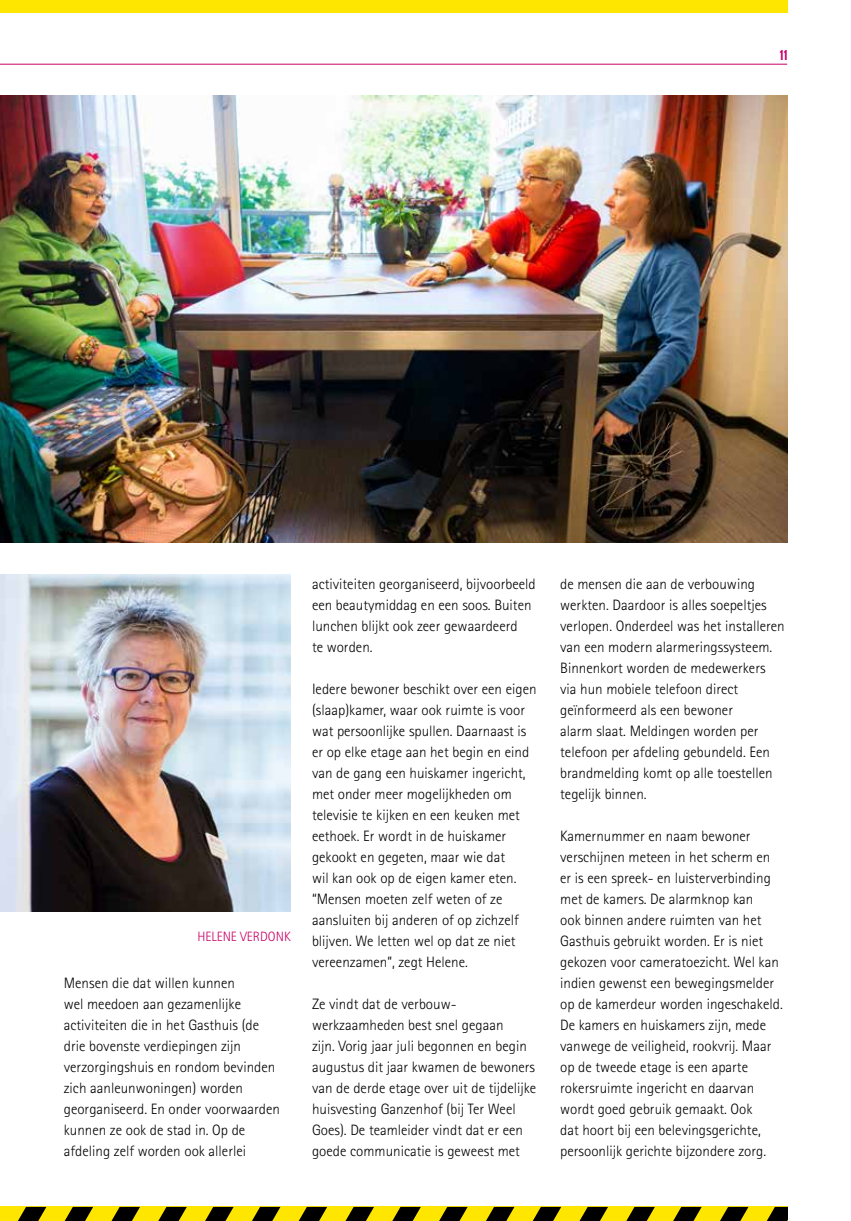
<style>
.page{position:relative;width:851px;height:1221px;background:#fff}
.page>*{position:absolute;margin:0;border:0;box-sizing:border-box;transform-origin:0 0}
.t1{font:300 15px/21px "Agfa Rotis Sans Serif";color:#000}
.t2{font:15px "Compacta Plain";color:#c80066}
.t3{font:300 13.5px "Agfa Rotis Sans Serif";color:#c80066}
</style>
<div class="page">
<div style="left:0;top:0;width:787px;height:13px;background:#ffe600"></div>
<div style="left:0;top:1206px;width:787px;height:14px;background:#ffe600"></div>
<svg style="left:18px;top:1206px;width:28px;height:14px"></svg>
<svg style="left:65px;top:1206px;width:28px;height:14px"></svg>
<svg style="left:112px;top:1206px;width:28px;height:14px"></svg>
<svg style="left:159px;top:1206px;width:28px;height:14px"></svg>
<svg style="left:205px;top:1206px;width:28px;height:14px"></svg>
<svg style="left:252px;top:1206px;width:28px;height:14px"></svg>
<svg style="left:299px;top:1206px;width:28px;height:14px"></svg>
<svg style="left:346px;top:1206px;width:28px;height:14px"></svg>
<svg style="left:393px;top:1206px;width:28px;height:14px"></svg>
<svg style="left:439px;top:1206px;width:28px;height:14px"></svg>
<svg style="left:486px;top:1206px;width:28px;height:14px"></svg>
<svg style="left:533px;top:1206px;width:28px;height:14px"></svg>
<svg style="left:580px;top:1206px;width:28px;height:14px"></svg>
<svg style="left:627px;top:1206px;width:27px;height:14px"></svg>
<svg style="left:673px;top:1206px;width:28px;height:14px"></svg>
<svg style="left:720px;top:1206px;width:28px;height:14px"></svg>
<svg style="left:767px;top:1206px;width:20px;height:14px"></svg>
<img style="left:0;top:96px;width:787px;height:446px">
<hr style="left:0;top:64px;width:787px;height:1px;background:#c80066">
<img style="left:0;top:574px;width:291px;height:337px">
<p class="t2" style="left:780px;top:46px;width:9px">11</p>
<p class="t3" style="left:197px;top:928px;width:95px">HELENE VERDONK</p>
<p class="t1" style="left:64px;top:972px;width:218px">Mensen die dat willen kunnen<br>wel meedoen aan gezamenlijke activiteiten die in het Gasthuis (de drie bovenste verdiepingen zijn verzorgingshuis en rondom bevinden zich aanleunwoningen) worden georganiseerd. En onder voorwaarden kunnen ze ook de stad in. Op de afdeling zelf worden ook allerlei</p>
<p class="t1" style="left:312px;top:573px;width:225px">activiteiten georganiseerd, bijvoorbeeld een beautymiddag en een soos. Buiten lunchen blijkt ook zeer gewaardeerd<br>te worden.</p>
<p class="t1" style="left:312px;top:678px;width:226px">Iedere bewoner beschikt over een eigen (slaap)kamer, waar ook ruimte is voor wat persoonlijke spullen. Daarnaast is er op elke etage aan het begin en eind van de gang een huiskamer ingericht, met onder meer mogelijkheden om televisie te kijken en een keuken met eethoek. Er wordt in de huiskamer gekookt en gegeten, maar wie dat<br>wil kan ook op de eigen kamer eten. “Mensen moeten zelf weten of ze aansluiten bij anderen of op zichzelf blijven. We letten wel op dat ze niet vereenzamen”, zegt Helene.</p>
<p class="t1" style="left:312px;top:993px;width:226px">Ze vindt dat de verbouw&shy;werkzaamheden best snel gegaan<br>zijn. Vorig jaar juli begonnen en begin augustus dit jaar kwamen de bewoners van de derde etage over uit de tijdelijke huisvesting Ganzenhof (bij Ter Weel Goes). De teamleider vindt dat er een goede communicatie is geweest met</p>
<p class="t1" style="left:560px;top:573px;width:226px">de mensen die aan de verbouwing werkten. Daardoor is alles soepeltjes verlopen. Onderdeel was het installeren van een modern alarmeringssysteem.<br>Binnenkort worden de medewerkers via hun mobiele telefoon direct geïnformeerd als een bewoner<br>alarm slaat. Meldingen worden per telefoon per afdeling gebundeld. Een brandmelding komt op alle toestellen tegelijk binnen.</p>
<p class="t1" style="left:560px;top:825px;width:224px">Kamernummer en naam bewoner verschijnen meteen in het scherm en er is een spreek- en luisterverbinding met de kamers. De alarmknop kan<br>ook binnen andere ruimten van het Gasthuis gebruikt worden. Er is niet gekozen voor cameratoezicht. Wel kan indien gewenst een bewegingsmelder op de kamerdeur worden ingeschakeld.<br>De kamers en huiskamers zijn, mede vanwege de veiligheid, rookvrij. Maar op de tweede etage is een aparte rokersruimte ingericht en daarvan wordt goed gebruik gemaakt. Ook<br>dat hoort bij een belevingsgerichte, persoonlijk gerichte bijzondere zorg.</p>
</div>
